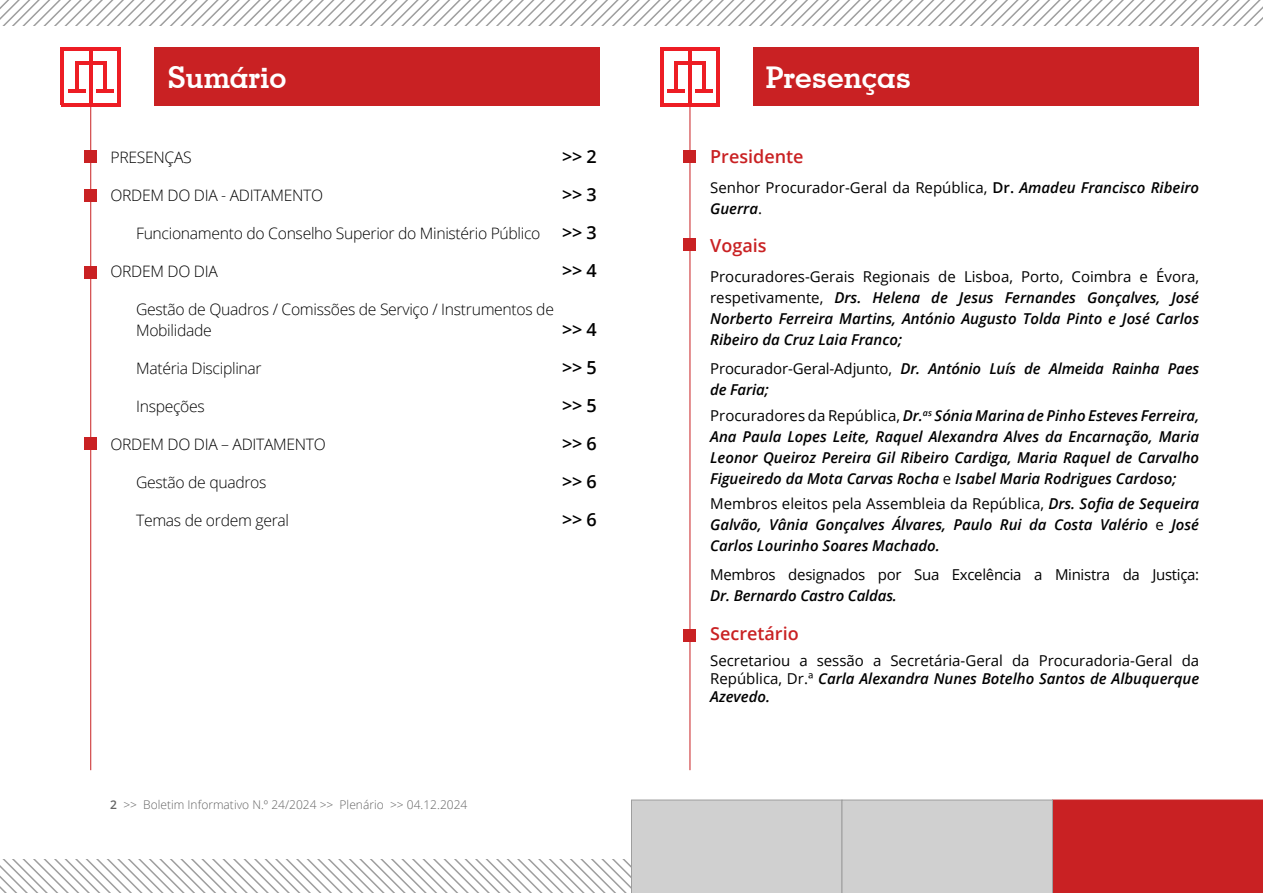
<style>
.page{position:relative;width:1263px;height:893px;background:#fff}
.page>*{position:absolute;margin:0;border:0;box-sizing:border-box;transform-origin:0 0}
.t1{font:700 30px "Geometric Slab 703 BT";color:#fff}
.t2{font:600 18px "Open Sans";color:#000}
.t3{font:600 18px "Open Sans";color:#c92123}
.t4{font:300 15.75px/21px "Open Sans";letter-spacing:-.02em;color:#000}
.t5{font:italic 600 15px/21px "Open Sans";color:#000;text-align:justify}
.t6{font:15px/18px "Open Sans";color:#000}
.t7{font:15px "Open Sans";letter-spacing:-.02em;color:#000}
.t8{font:300 12px "Open Sans";color:#646464}
.s1{font-weight:600;font-size:18px}
.s2{font-weight:600}
.s3{font-weight:600;font-style:italic}
.s4{font-weight:400;font-style:normal}
</style>
<div class="page">
<hr style="left:90px;top:104px;width:1px;height:666px;background:#c92123">
<hr style="left:75px;top:61px;width:3px;height:31px;background:#ed1d24">
<hr style="left:61px;top:47px;width:3px;height:58px;background:#ed1d24">
<hr style="left:117px;top:49px;width:3px;height:56px;background:#ed1d24">
<hr style="left:61px;top:103px;width:59px;height:4px;background:#ed1d24">
<hr style="left:61px;top:47px;width:59px;height:4px;background:#ed1d24">
<hr style="left:89px;top:48px;width:3px;height:56px;background:#ed1d24">
<hr style="left:68px;top:89px;width:17px;height:4px;background:#ed1d24">
<hr style="left:103px;top:61px;width:3px;height:31px;background:#ed1d24">
<hr style="left:75px;top:61px;width:31px;height:4px;background:#ed1d24">
<hr style="left:96px;top:89px;width:18px;height:4px;background:#ed1d24">
<hr style="left:690px;top:104px;width:1px;height:666px;background:#c92123">
<hr style="left:674px;top:61px;width:3px;height:31px;background:#ed1d24">
<hr style="left:660px;top:47px;width:3px;height:58px;background:#ed1d24">
<hr style="left:716px;top:49px;width:3px;height:56px;background:#ed1d24">
<hr style="left:660px;top:103px;width:59px;height:4px;background:#ed1d24">
<hr style="left:660px;top:47px;width:59px;height:4px;background:#ed1d24">
<hr style="left:688px;top:48px;width:3px;height:56px;background:#ed1d24">
<hr style="left:667px;top:89px;width:18px;height:4px;background:#ed1d24">
<hr style="left:702px;top:61px;width:3px;height:31px;background:#ed1d24">
<hr style="left:674px;top:61px;width:31px;height:4px;background:#ed1d24">
<hr style="left:695px;top:89px;width:18px;height:4px;background:#ed1d24">
<svg style="left:0;top:800px;width:1263px;height:93px"></svg>
<svg style="left:0;top:0;width:1263px;height:26px"></svg>
<div style="left:753px;top:48px;width:445px;height:58px;background:#c92123"></div>
<div style="left:154px;top:47px;width:446px;height:59px;background:#c92123"></div>
<div style="left:683px;top:238px;width:13px;height:12px;background:#c92123"></div>
<div style="left:84px;top:189px;width:13px;height:13px;background:#c92123"></div>
<div style="left:84px;top:151px;width:13px;height:12px;background:#c92123"></div>
<div style="left:683px;top:150px;width:13px;height:13px;background:#c92123"></div>
<div style="left:683px;top:629px;width:13px;height:13px;background:#c92123"></div>
<div style="left:84px;top:266px;width:13px;height:13px;background:#c92123"></div>
<div style="left:84px;top:438px;width:13px;height:12px;background:#c92123"></div>
<h1 class="t1" style="left:167px;top:59px;width:121px">Sumário</h1>
<h1 class="t1" style="left:766px;top:59px;width:147px">Presenças</h1>
<p class="t4" style="left:111px;top:146px;width:83px">Presenças</p>
<p class="t2" style="left:562px;top:144px;width:36px">&gt;&gt; 2</p>
<p class="t4" style="left:111px;top:184px;width:214px">ORDE M DO DIA - ADITAME NTO</p>
<p class="t2" style="left:562px;top:182px;width:36px">&gt;&gt; 3</p>
<p class="t4" style="left:136px;top:222px;width:462px">Funcionamento do Conselho Superior do Ministério Público <span class="s1">&gt;&gt; 3</span></p>
<p class="t4" style="left:111px;top:260px;width:109px">ORDEM DO DIA</p>
<p class="t2" style="left:562px;top:258px;width:36px">&gt;&gt; 4</p>
<p class="t4" style="left:136px;top:298px;width:419px">Gestão de Quadros / Comissões de Serviço / Instrumentos de<br>Mobilidade</p>
<p class="t2" style="left:562px;top:317px;width:36px">&gt;&gt; 4</p>
<p class="t4" style="left:136px;top:357px;width:127px">Matéria Disciplinar</p>
<p class="t2" style="left:562px;top:355px;width:36px">&gt;&gt; 5</p>
<p class="t4" style="left:136px;top:395px;width:70px">Inspeções</p>
<p class="t2" style="left:562px;top:393px;width:36px">&gt;&gt; 5</p>
<p class="t4" style="left:111px;top:433px;width:217px">ORDE M DO DIA – ADITAME NTO</p>
<p class="t2" style="left:562px;top:431px;width:36px">&gt;&gt; 6</p>
<p class="t4" style="left:136px;top:471px;width:132px">Gestão de quadros</p>
<p class="t2" style="left:562px;top:469px;width:36px">&gt;&gt; 6</p>
<p class="t4" style="left:136px;top:509px;width:155px">Temas de ordem geral</p>
<p class="t2" style="left:562px;top:507px;width:36px">&gt;&gt; 6</p>
<p class="t8" style="left:110px;top:796px;width:359px"><span class="s2">2</span> &gt;&gt; Boletim Informativo N.º 24/2024 &gt;&gt; Plenário &gt;&gt; 04.12.2024</p>
<p class="t3" style="left:710px;top:144px;width:95px">Presidente</p>
<p class="t6" style="left:710px;top:176px;width:490px;line-height:21px">Senhor Procurador-Geral da República, <span class="s2">Dr.</span> <span class="s3">Amadeu Francisco Ribeiro<br>Guerra</span>.</p>
<p class="t3" style="left:710px;top:233px;width:58px">Vogais</p>
<p class="t5" style="left:710px;top:265px;width:490px"><span class="s4">Procuradores-Gerais Regionais de Lisboa, Porto, Coimbra e Évora, respetivamente,</span> Drs. Helena de Jesus Fernandes Gonçalves, José Norberto Ferreira Martins, António Augusto Tolda Pinto e José Carlos Ribeiro da Cruz Laia Franco;</p>
<p class="t5" style="left:710px;top:358px;width:490px"><span class="s4">Procurador-‑Geral-‑Adjunto,</span> Dr. António Luís de Almeida Rainha Paes de Faria;</p>
<p class="t5" style="left:710px;top:404px;width:490px"><span class="s4">Procuradores da República,</span> Dr.<sup>as</sup> Sónia Marina de Pinho Esteves Ferreira, Ana Paula Lopes Leite, Raquel Alexandra Alves da Encarnação, Maria Leonor Queiroz Pereira Gil Ribeiro Cardiga, Maria Raquel de Carvalho Figueiredo da Mota Carvas Rocha <span class="s4">e</span> Isabel Maria Rodrigues Cardoso;</p>
<p class="t5" style="left:710px;top:492px;width:490px"><span class="s4">Membros eleitos pela Assembleia da República,</span> Drs. Sofia de Sequeira Galvão, Vânia Gonçalves Álvares, Paulo Rui da Costa Valério <span class="s4">e</span> José Carlos Lourinho Soares Machado.</p>
<p class="t7" style="left:710px;top:565px;width:491px">Membros designados por Sua Excelência a Ministra da Justiça:</p>
<p class="t5" style="left:710px;top:585px;width:188px">Dr. Bernardo Castro Caldas.</p>
<p class="t3" style="left:710px;top:621px;width:90px">Secretário</p>
<p class="t6" style="left:710px;top:652px;width:490px;text-align:justify">Secretariou a sessão a Secretária-Geral da Procuradoria-Geral da República, Dr.ª <span class="s3">Carla Alexandra Nunes Botelho Santos de Albuquerque Azevedo.</span></p>
</div>
